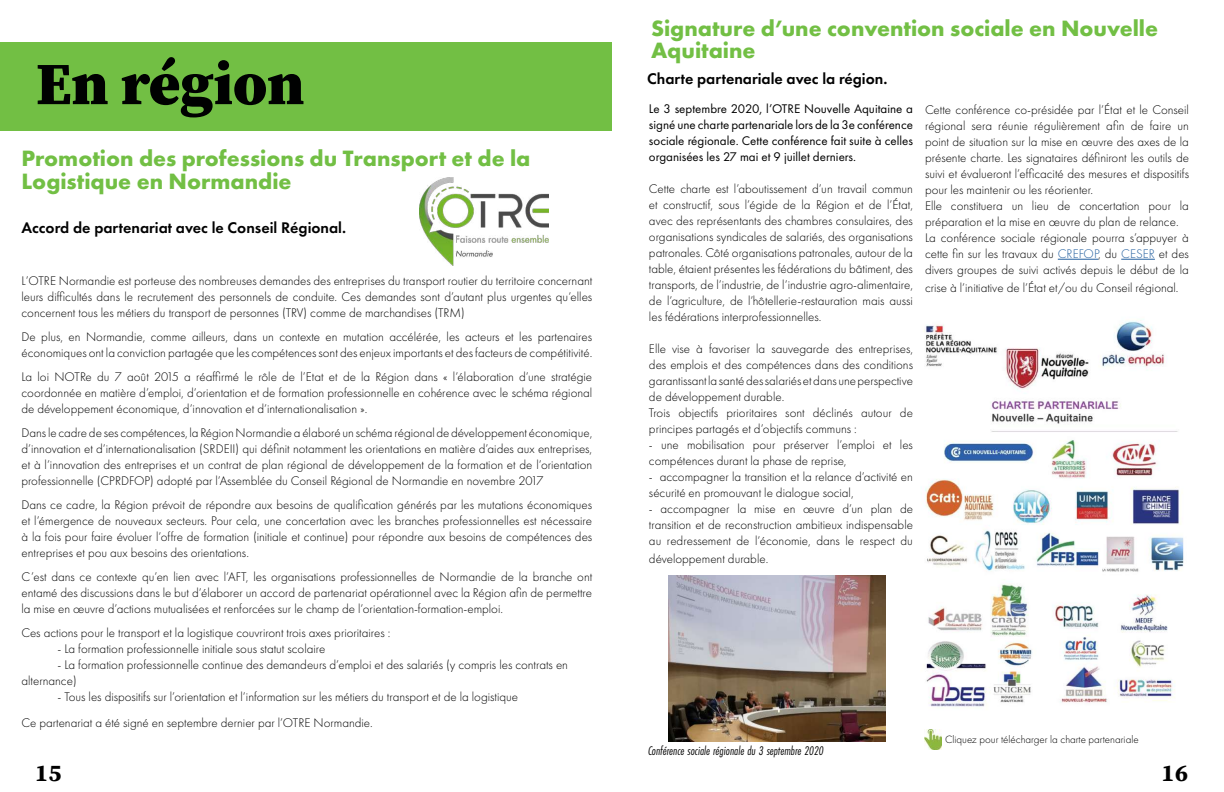
<style>
.page{position:relative;width:1224px;height:792px;background:#fff}
.page>*{position:absolute;margin:0;border:0;box-sizing:border-box;transform-origin:0 0}
.t1{font:900 60px "Source Serif Pro";color:#000101}
.t2{font:700 24px "Source Serif Pro";color:#000}
.t3{font:700 23px/23px "Futura PT";color:#72bf44}
.t4{font:600 16px "Futura PT";color:#000}
.t5{font:300 13px/16px "Futura PT";color:#000;text-align:justify}
.t6{font:13px/16px "Futura PT";color:#000;text-align:justify}
.t7{font:italic 13px "Futura PT Cond";color:#000}
.t8{font:300 11px "Futura PT";color:#000}
.s1{color:#215e9e}
</style>
<div class="page">
<div style="left:0;top:42px;width:612px;height:89px;background:#72bf44"></div>
<img style="left:924px;top:321px;width:260px;height:386px">
<img style="left:925px;top:730px;width:17px;height:19px">
<img style="left:420px;top:177px;width:128px;height:89px">
<hr style="left:1058px;top:259px;width:40px;height:1px;background:#215e9e">
<hr style="left:1121px;top:259px;width:34px;height:1px;background:#215e9e">
<img style="left:668px;top:576px;width:218px;height:165px">
<h1 class="t1" style="left:36px;top:42px;width:270px">En région</h1>
<h3 class="t3" style="left:22px;top:146px;width:510px">Promotion des professions du Transport et de la<br>Logistique en Normandie</h3>
<p class="t4" style="left:22px;top:217px;width:326px">Accord de partenariat avec le Conseil Régional.</p>
<p class="t5" style="left:22px;top:273px;width:572px">L’OTRE Normandie est porteuse des nombreuses demandes des entreprises du transport routier du territoire concernant leurs difficultés dans le recrutement des personnels de conduite. Ces demandes sont d’autant plus urgentes qu’elles concernent tous les métiers du transport de personnes (TRV) comme de marchandises (TRM)</p>
<p class="t5" style="left:22px;top:329px;width:572px">De plus, en Normandie, comme ailleurs, dans un contexte en mutation accélérée, les acteurs et les partenaires économiques ont la conviction partagée que les compétences sont des enjeux importants et des facteurs de compétitivité.</p>
<p class="t5" style="left:22px;top:369px;width:572px">La loi NOTRe du 7 août 2015 a réaffirmé le rôle de l’Etat et de la Région dans « l’élaboration d’une stratégie coordonnée en matière d’emploi, d’orientation et de formation professionnelle en cohérence avec le schéma régional de développement économique, d’innovation et d’internationalisation ».</p>
<p class="t5" style="left:22px;top:425px;width:572px">Dans le cadre de ses compétences, la Région Normandie a élaboré un schéma régional de développement économique, d’innovation et d’internationalisation (SRDEII) qui définit notamment les orientations en matière d’aides aux entreprises, et à l’innovation des entreprises et un contrat de plan régional de développement de la formation et de l’orientation professionnelle (CPRDFOP) adopté par l’Assemblée du Conseil Régional de Normandie en novembre 2017</p>
<p class="t5" style="left:22px;top:497px;width:572px">Dans ce cadre, la Région prévoit de répondre aux besoins de qualification générés par les mutations économiques et l’émergence de nouveaux secteurs. Pour cela, une concertation avec les branches professionnelles est nécessaire à la fois pour faire évoluer l’offre de formation (initiale et continue) pour répondre aux besoins de compétences des entreprises et pou aux besoins des orientations.</p>
<p class="t5" style="left:22px;top:569px;width:572px">C’est dans ce contexte qu’en lien avec l’AFT, les organisations professionnelles de Normandie de la branche ont entamé des discussions dans le but d’élaborer un accord de partenariat opérationnel avec la Région afin de permettre la mise en œuvre d’actions mutualisées et renforcées sur le champ de l’orientation-formation-emploi.</p>
<p class="t5" style="left:22px;top:625px;width:371px">Ces actions pour le transport et la logistique couvriront trois axes prioritaires :</p>
<p class="t5" style="left:57px;top:641px;width:269px">- La formation professionnelle initiale sous statut scolaire</p>
<p class="t5" style="left:22px;top:657px;width:548px;text-indent:36px">- La formation professionnelle continue des demandeurs d’emploi et des salariés (y compris les contrats en alternance)</p>
<p class="t5" style="left:22px;top:684px;width:498px;line-height:26px;text-indent:36px">- Tous les dispositifs sur l’orientation et l’information sur les métiers du transport et de la logistique<br>Ce partenariat a été signé en septembre dernier par l’OTRE Normandie.</p>
<h3 class="t3" style="left:651px;top:17px;width:509px;line-height:22px">Signature d’une convention sociale en Nouvelle<br>Aquitaine</h3>
<p class="t4" style="left:647px;top:69px;width:242px">Charte partenariale avec la région.</p>
<p class="t6" style="left:649px;top:101px;width:266px">Le 3 septembre 2020, l’OTRE Nouvelle Aquitaine a signé une charte partenariale lors de la 3e conférence sociale régionale. Cette conférence fait suite à celles organisées les 27 mai et 9 juillet derniers.</p>
<p class="t5" style="left:649px;top:181px;width:266px">Cette charte est l’aboutissement d’un travail commun et constructif, sous l’égide de la Région et de l’État, avec des représentants des chambres consulaires, des organisations syndicales de salariés, des organisations patronales. Côté organisations patronales, autour de la table, étaient présentes les fédérations du bâtiment, des transports, de l’industrie, de l’industrie agro-alimentaire, de l’agriculture, de l’hôtellerie-restauration mais aussi les fédérations interprofessionnelles.</p>
<p class="t5" style="left:649px;top:341px;width:266px;text-align:left">Elle vise à favoriser la sauvegarde des entreprises, des emplois et des compétences dans des conditions garantissant la santé des salariés et dans une perspective de développement durable.<br>Trois objectifs prioritaires sont déclinés autour de principes partagés et d’objectifs communs :</p>
<p class="t5" style="left:649px;top:437px;width:265px">- une mobilisation pour préserver l’emploi et les compétences durant la phase de reprise,</p>
<p class="t5" style="left:649px;top:469px;width:265px">- accompagner la transition et la relance d’activité en sécurité en promouvant le dialogue social,</p>
<p class="t5" style="left:649px;top:501px;width:266px">- accompagner la mise en œuvre d’un plan de transition et de reconstruction ambitieux indispensable au redressement de l’économie, dans le respect du</p>
<p class="t5" style="left:649px;top:551px;width:121px">développement durable.</p>
<p class="t5" style="left:925px;top:102px;width:266px;text-align:left">Cette conférence co-présidée par l’État et le Conseil régional sera réunie régulièrement afin de faire un point de situation sur la mise en œuvre des axes de la présente charte. Les signataires définiront les outils de suivi et évalueront l’efficacité des mesures et dispositifs pour les maintenir ou les réorienter.<br>Elle constituera un lieu de concertation pour la préparation et la mise en œuvre du plan de relance.<br>La conférence sociale régionale pourra s’appuyer à cette fin sur les travaux du <span class="s1">CREFOP</span>, du <span class="s1">CESER</span> et des divers groupes de suivi activés depuis le début de la</p>
<p class="t5" style="left:925px;top:280px;width:255px">crise à l’initiative de l’État et/ou du Conseil régional.</p>
<p class="t7" style="left:648px;top:743px;width:177px">Conférence sociale régionale du 3 septembre 2020</p>
<p class="t8" style="left:945px;top:733px;width:195px">Cliquez pour télécharger la charte partenariale</p>
<h2 class="t2" style="left:35px;top:756px;width:28px">15</h2>
<h2 class="t2" style="left:1161px;top:756px;width:28px">16</h2>
</div>
